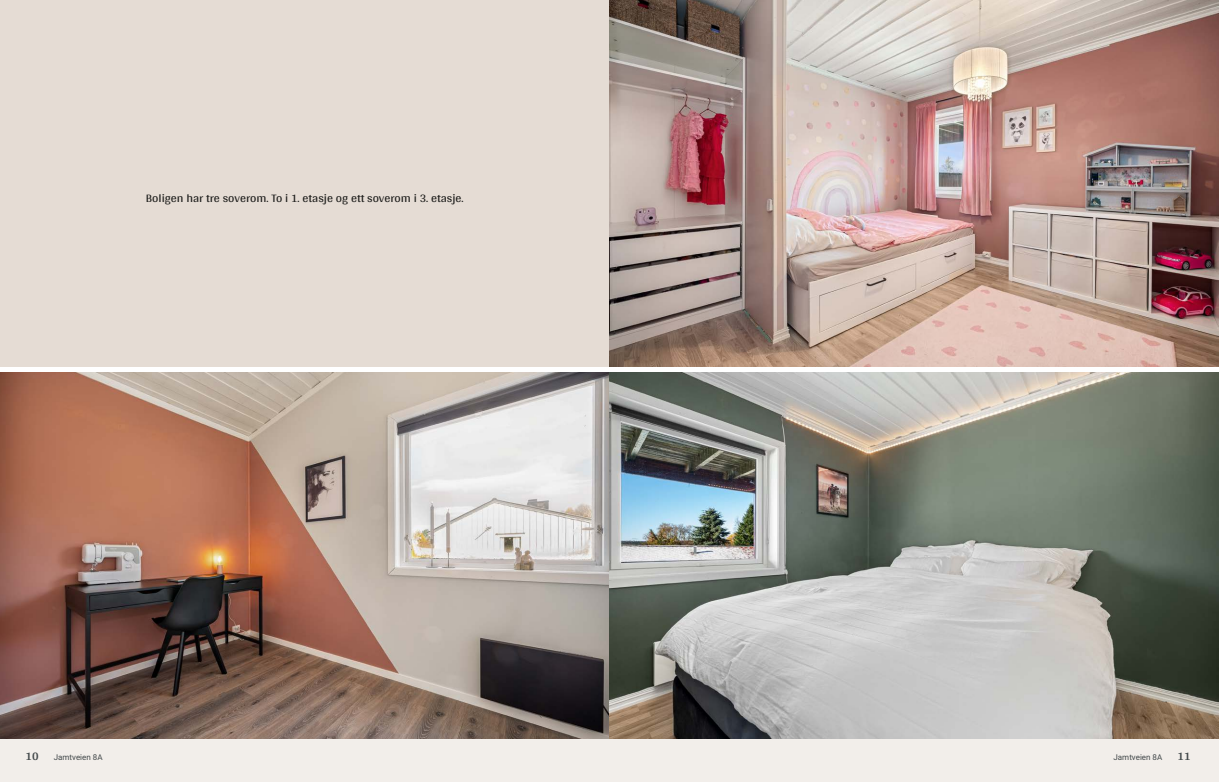
<style>
.page{position:relative;width:1219px;height:782px;background:#fff}
.page>*{position:absolute;margin:0;border:0;box-sizing:border-box;transform-origin:0 0}
.t1{font:12px "Arya";color:#1d1d1b}
.t2{font:700 12px "Arya";color:#414749}
.t3{font:8px "Roboto Vitec";color:#414749}
</style>
<div class="page">
<img style="left:0;top:372px;width:609px;height:367px">
<div style="left:0;top:739px;width:612px;height:42px;background:#f2eeea"></div>
<div style="left:0;top:0;width:612px;height:367px;background:#e5dcd4"></div>
<img style="left:609px;top:0;width:610px;height:367px">
<img style="left:609px;top:372px;width:610px;height:367px">
<div style="left:607px;top:739px;width:612px;height:42px;background:#f2eeea"></div>
<p class="t1" style="left:146px;top:191px;width:319px">Boligen har tre soverom. To i 1. etasje og ett soverom i 3. etasje.</p>
<p class="t2" style="left:26px;top:749px;width:15px">10</p>
<p class="t3" style="left:54px;top:751px;width:50px">Jamtveien 8A</p>
<p class="t3" style="left:1113px;top:751px;width:50px">Jamtveien 8A</p>
<p class="t2" style="left:1177px;top:749px;width:15px">11</p>
</div>
